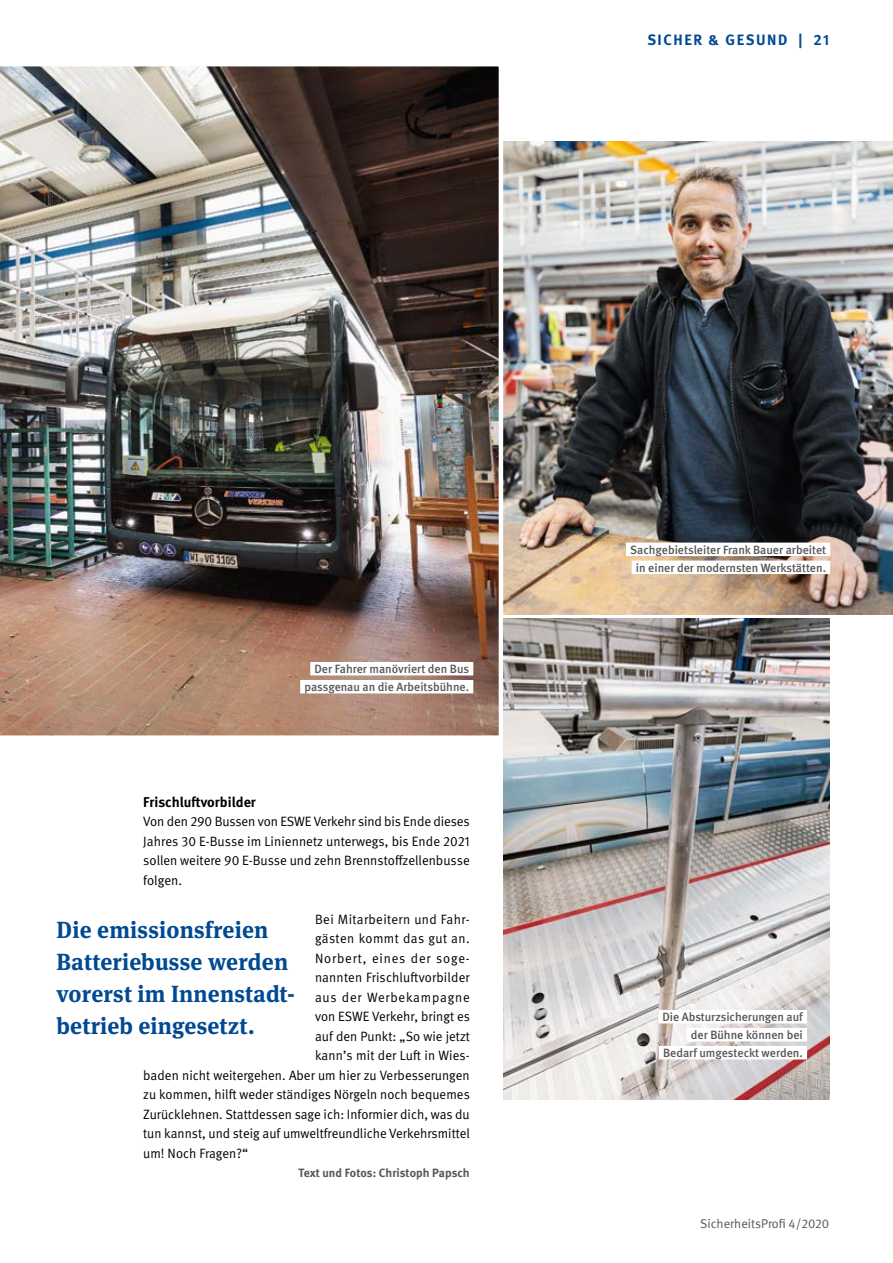
<style>
.page{position:relative;width:893px;height:1263px;background:#fff}
.page>*{position:absolute;margin:0;border:0;box-sizing:border-box;transform-origin:0 0}
.t1{font:700 23.25px/32.1px "DGUV Meta Serif";letter-spacing:.01em;color:#004a93}
.t2{font:700 15px "DGUV Meta";letter-spacing:.11em;color:#004a93}
.t3{font:700 14.25px "DGUV Meta";letter-spacing:.005em;color:#000}
.t4{font:13.5px/19.5px "DGUV Meta";letter-spacing:.005em;color:#000;text-align:justify}
.t5{font:13.5px "DGUV Meta";letter-spacing:.03em;color:#000}
.t6{font:13.5px "DGUV Meta";letter-spacing:.065em;color:#000}
.t7{font:13.5px "DGUV Meta";letter-spacing:.06em;color:#000}
.t8{font:12.75px "DGUV Meta";color:#585757}
.t9{font:500 12px/18px "DGUV Meta";color:#585757;text-align:right}
.t10{font:700 12px "DGUV Meta";color:#585757}
</style>
<div class="page">
<img style="left:503px;top:141px;width:390px;height:473px">
<div style="left:626px;top:543px;width:204px;height:13px;background:#fff"></div>
<div style="left:632px;top:561px;width:198px;height:13px;background:#fff"></div>
<img style="left:0;top:66px;width:499px;height:670px">
<img style="left:503px;top:618px;width:326px;height:481px">
<div style="left:658px;top:1010px;width:149px;height:13px;background:#fff"></div>
<div style="left:687px;top:1028px;width:120px;height:13px;background:#fff"></div>
<div style="left:659px;top:1046px;width:148px;height:13px;background:#fff"></div>
<div style="left:310px;top:662px;width:163px;height:13px;background:#fff"></div>
<div style="left:300px;top:680px;width:173px;height:13px;background:#fff"></div>
<p class="t2" style="left:647px;top:31px;width:184px">SICHER &amp; GESUND | 21</p>
<p class="t9" style="left:304px;top:661px;width:166px">Der Fahrer manövriert den Bus passgenau an die Arbeitsbühne.</p>
<p class="t3" style="left:143px;top:793px;width:114px">Frischluftvorbilder</p>
<p class="t4" style="left:143px;top:812px;width:328px">Von den 290 Bussen von ESWE Verkehr sind bis Ende dieses Jahres 30 E-Busse im Liniennetz unterwegs, bis Ende 2021 sollen weitere 90 E-Busse und zehn Brennstoffzellenbusse folgen.</p>
<p class="t5" style="left:315px;top:911px;width:156px">Bei Mitarbeitern und Fahr-</p>
<p class="t5" style="left:315px;top:931px;width:156px">gästen kommt das gut an.</p>
<p class="t6" style="left:315px;top:950px;width:156px">Norbert, eines der soge-</p>
<p class="t4" style="left:315px;top:968px;width:156px">nannten Frischluftvorbilder</p>
<p class="t7" style="left:315px;top:989px;width:156px">aus der Werbekampagne</p>
<p class="t4" style="left:315px;top:1007px;width:156px">von ESWE Verkehr, bringt es</p>
<p class="t4" style="left:315px;top:1026px;width:156px">auf den Punkt: „So wie jetzt</p>
<p class="t4" style="left:315px;top:1046px;width:156px">kann’s mit der Luft in Wies-</p>
<p class="t4" style="left:143px;top:1065px;width:328px">baden nicht weitergehen. Aber um hier zu Verbesserungen</p>
<p class="t4" style="left:143px;top:1085px;width:328px">zu kommen, hilft weder ständiges Nörgeln noch bequemes</p>
<p class="t4" style="left:143px;top:1104px;width:328px">Zurücklehnen. Stattdessen sage ich: Informier dich, was du</p>
<p class="t4" style="left:143px;top:1124px;width:328px">tun kannst, und steig auf umweltfreundliche Verkehrsmittel</p>
<p class="t4" style="left:143px;top:1143px;width:106px">um! Noch Fragen?“</p>
<p class="t10" style="left:298px;top:1166px;width:173px">Text und Fotos: Christoph Papsch</p>
<h1 class="t1" style="left:57px;top:914px;width:240px">Die emissionsfreien<br>Batteriebusse werden vorerst im Innenstadt&shy;betrieb eingesetzt.</h1>
<p class="t9" style="left:630px;top:541px;width:197px;text-align:center">Sachgebietsleiter Frank Bauer arbeitet in einer der modernsten Werkstätten.</p>
<p class="t9" style="left:662px;top:1008px;width:142px">Die Absturzsicherungen auf der Bühne können bei<br>Bedarf umgesteckt werden.</p>
<p class="t8" style="left:700px;top:1216px;width:130px">SicherheitsProfi 4/2020</p>
</div>
